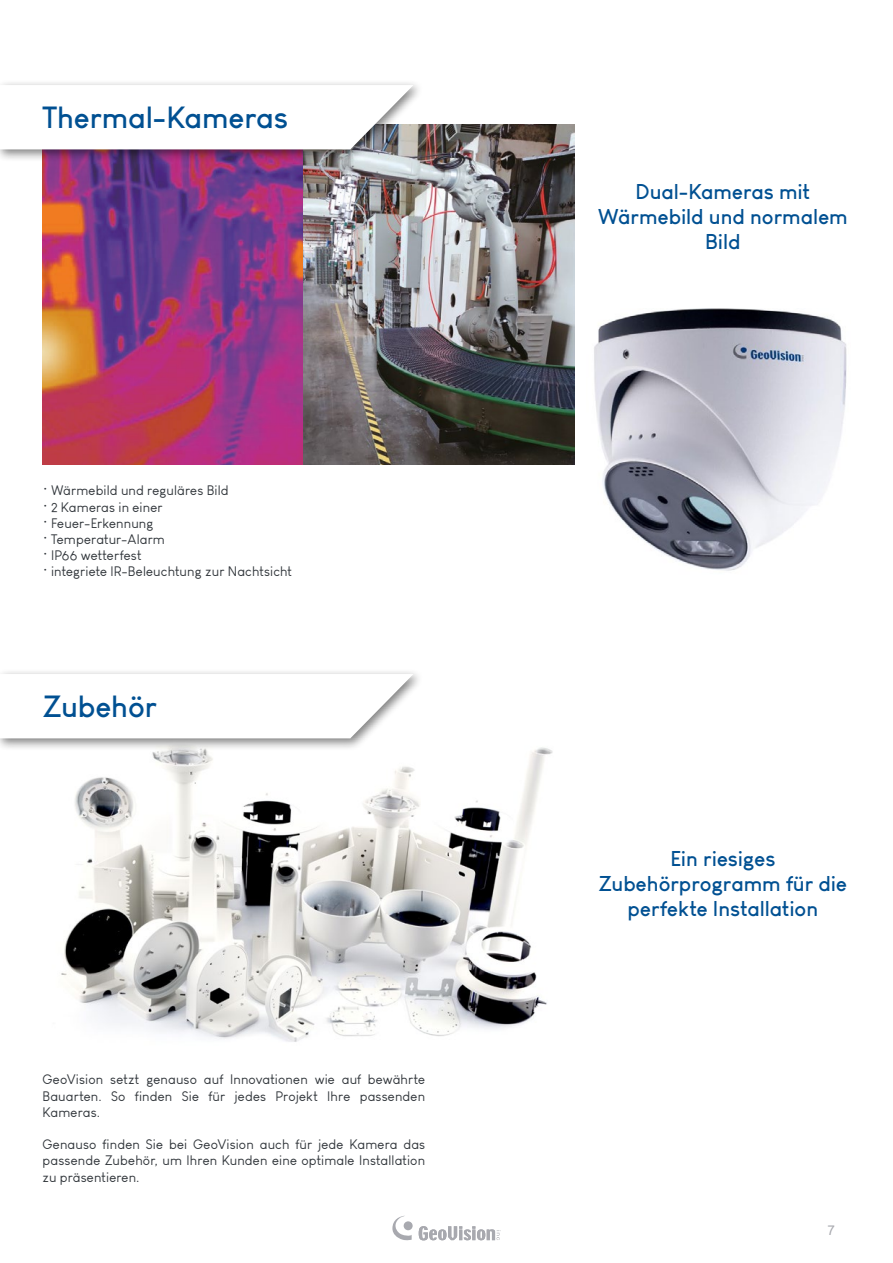
<style>
.page{position:relative;width:893px;height:1263px;background:#fff}
.page>*{position:absolute;margin:0;border:0;box-sizing:border-box;transform-origin:0 0}
.t1{font:700 30px "Louis George Cafe";letter-spacing:-.005em;color:#005092}
.t2{font:700 21px/25.2px "Louis George Cafe";color:#005092;text-align:center}
.t3{font:13.5px/16.2px "Louis George Cafe";letter-spacing:.01em;color:#30353a;text-align:justify}
.t4{font:13.5px "Arial";color:#a8a9af}
</style>
<div class="page">
<svg style="left:392px;top:1216px;width:20px;height:25px"></svg>
<div style="left:404px;top:1221px;width:9px;height:9px;background:#a8a9af;border-radius:50%"></div>
<svg style="left:419px;top:1226px;width:82px;height:14px"></svg>
<img style="left:303px;top:124px;width:271px;height:340px">
<img style="left:43px;top:162px;width:260px;height:302px">
<div style="left:0;top:79px;width:424px;height:83px;background:#000;opacity:.5"></div>
<svg style="left:0;top:85px;width:413px;height:64px"></svg>
<img style="left:594px;top:309px;width:253px;height:262px">
<img style="left:61px;top:747px;width:492px;height:295px">
<div style="left:0;top:668px;width:424px;height:83px;background:#000;opacity:.5"></div>
<svg style="left:0;top:674px;width:413px;height:64px"></svg>
<h1 class="t1" style="left:43px;top:98px;width:247px">Thermal-Kameras</h1>
<p class="t3" style="left:43px;top:483px;width:188px">• Wärmebild und reguläres Bild</p>
<p class="t3" style="left:43px;top:499px;width:122px">• 2 Kameras in einer</p>
<p class="t3" style="left:43px;top:515px;width:113px">• Feuer-Erkennung</p>
<p class="t3" style="left:43px;top:531px;width:124px">• Temperatur-Alarm</p>
<p class="t3" style="left:43px;top:547px;width:101px">• IP66 wetterfest</p>
<p class="t3" style="left:43px;top:564px;width:251px">• integriete IR-Beleuchtung zur Nachtsicht</p>
<h1 class="t1" style="left:43px;top:687px;width:116px">Zubehör</h1>
<p class="t3" style="left:43px;top:1071px;width:384px">GeoVision setzt genauso auf Innovationen wie auf bewährte Bauarten. So finden Sie für jedes Projekt Ihre passenden Kameras.</p>
<p class="t3" style="left:43px;top:1136px;width:384px">Genauso finden Sie bei GeoVision auch für jede Kamera das passende Zubehör, um Ihren Kunden eine optimale Installation zu präsentieren.</p>
<h2 class="t2" style="left:598px;top:178px;width:251px">Dual-Kameras mit<br>Wärmebild und normalem<br>Bild</h2>
<h2 class="t2" style="left:599px;top:845px;width:250px">Ein riesiges<br>Zubehörprogramm für die perfekte Installation</h2>
<p class="t4" style="left:827px;top:1220px;width:9px">7</p>
</div>
